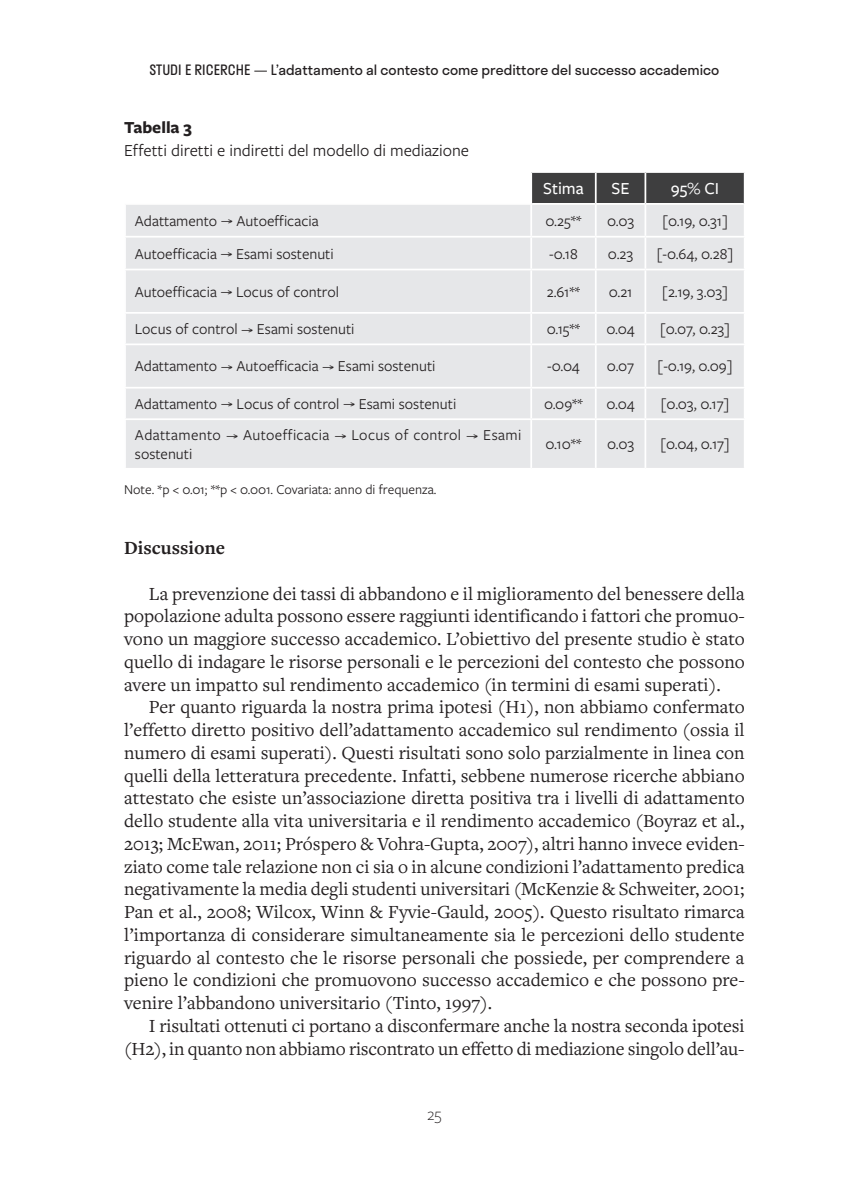
<style>
.page{position:relative;width:844px;height:1191px;background:#fff}
.page>*{position:absolute;margin:0;border:0;box-sizing:border-box;transform-origin:0 0}
.t1{font:19.25px/22.8px "Freight Text Pro";letter-spacing:-.005em;color:#231f20;text-align:justify}
.t2{font:700 19.25px "Freight Text Pro";color:#231f20}
.t3{font:17.5px "Freight Sans Pro";color:#231f20}
.t4{font:500 17.5px "Freight Sans Pro";color:#fff}
.t5{font:700 17.5px "Freight Sans Pro";color:#231f20}
.t6{font:300 17.5px "Freight Sans Pro";color:#231f20}
.t7{font:15.75px "Freight Sans Pro";color:#231f20}
.t8{font:15.75px/18.9px "Freight Sans Pro";letter-spacing:.025em;color:#231f20}
.t9{font:14px "Stratos";color:#231f20}
.t10{font:14px "Freight Sans Pro";color:#231f20}
</style>
<div class="page">
<div style="left:532px;top:173px;width:211px;height:30px;background:#3e3e3f"></div>
<div style="left:126px;top:205px;width:617px;height:263px;background:#e6e7e9"></div>
<hr style="left:594px;top:173px;width:2px;height:30px;background:#fff">
<hr style="left:644px;top:173px;width:2px;height:30px;background:#fff">
<hr style="left:594px;top:205px;width:2px;height:31px;background:#fff">
<hr style="left:644px;top:205px;width:2px;height:31px;background:#fff">
<hr style="left:124px;top:236px;width:407px;height:1px;background:#fff">
<hr style="left:531px;top:236px;width:64px;height:1px;background:#fff">
<hr style="left:595px;top:236px;width:50px;height:1px;background:#fff">
<hr style="left:594px;top:237px;width:2px;height:32px;background:#fff">
<hr style="left:645px;top:236px;width:100px;height:1px;background:#fff">
<hr style="left:644px;top:237px;width:2px;height:32px;background:#fff">
<hr style="left:124px;top:269px;width:407px;height:1px;background:#fff">
<hr style="left:531px;top:269px;width:64px;height:1px;background:#fff">
<hr style="left:595px;top:269px;width:50px;height:1px;background:#fff">
<hr style="left:594px;top:270px;width:2px;height:42px;background:#fff">
<hr style="left:645px;top:269px;width:100px;height:1px;background:#fff">
<hr style="left:644px;top:270px;width:2px;height:42px;background:#fff">
<hr style="left:124px;top:312px;width:407px;height:2px;background:#fff">
<hr style="left:531px;top:312px;width:64px;height:2px;background:#fff">
<hr style="left:595px;top:312px;width:50px;height:2px;background:#fff">
<hr style="left:594px;top:314px;width:2px;height:29px;background:#fff">
<hr style="left:645px;top:312px;width:100px;height:2px;background:#fff">
<hr style="left:644px;top:314px;width:2px;height:29px;background:#fff">
<hr style="left:124px;top:343px;width:407px;height:2px;background:#fff">
<hr style="left:531px;top:343px;width:64px;height:2px;background:#fff">
<hr style="left:595px;top:343px;width:50px;height:2px;background:#fff">
<hr style="left:594px;top:345px;width:2px;height:42px;background:#fff">
<hr style="left:645px;top:343px;width:100px;height:2px;background:#fff">
<hr style="left:644px;top:345px;width:2px;height:42px;background:#fff">
<hr style="left:124px;top:387px;width:407px;height:1px;background:#fff">
<hr style="left:531px;top:387px;width:64px;height:1px;background:#fff">
<hr style="left:595px;top:387px;width:50px;height:1px;background:#fff">
<hr style="left:594px;top:388px;width:2px;height:30px;background:#fff">
<hr style="left:645px;top:387px;width:100px;height:1px;background:#fff">
<hr style="left:644px;top:388px;width:2px;height:30px;background:#fff">
<hr style="left:124px;top:418px;width:407px;height:2px;background:#fff">
<hr style="left:531px;top:418px;width:64px;height:2px;background:#fff">
<hr style="left:595px;top:418px;width:50px;height:2px;background:#fff">
<hr style="left:594px;top:420px;width:2px;height:48px;background:#fff">
<hr style="left:645px;top:418px;width:100px;height:2px;background:#fff">
<hr style="left:644px;top:420px;width:2px;height:48px;background:#fff">
<hr style="left:530px;top:205px;width:2px;height:31px;background:#fff">
<hr style="left:530px;top:237px;width:2px;height:32px;background:#fff">
<hr style="left:530px;top:270px;width:2px;height:42px;background:#fff">
<hr style="left:530px;top:314px;width:2px;height:29px;background:#fff">
<hr style="left:530px;top:345px;width:2px;height:42px;background:#fff">
<hr style="left:530px;top:388px;width:2px;height:30px;background:#fff">
<hr style="left:530px;top:420px;width:2px;height:48px;background:#fff">
<p class="t9" style="left:149px;top:58px;width:571px">STUDI E RICERCHE — L’adattamento al contesto come predittore del successo accademico</p>
<p class="t5" style="left:124px;top:116px;width:69px">Tabella 3</p>
<p class="t3" style="left:124px;top:139px;width:346px">Effetti diretti e indiretti del modello di mediazione</p>
<p class="t4" style="left:543px;top:176px;width:42px">Stima</p>
<p class="t4" style="left:611px;top:176px;width:20px">SE</p>
<p class="t4" style="left:670px;top:176px;width:50px">95% CI</p>
<p class="t7" style="left:135px;top:210px;width:185px">Adattamento → Autoefficacia</p>
<p class="t7" style="left:545px;top:210px;width:37px">0.25**</p>
<p class="t7" style="left:607px;top:210px;width:28px">0.03</p>
<p class="t7" style="left:661px;top:210px;width:68px">[0.19, 0.31]</p>
<p class="t7" style="left:135px;top:243px;width:200px">Autoefficacia → Esami sostenuti</p>
<p class="t7" style="left:549px;top:243px;width:30px">-0.18</p>
<p class="t7" style="left:607px;top:243px;width:27px">0.23</p>
<p class="t7" style="left:656px;top:243px;width:78px">[-0.64, 0.28]</p>
<p class="t7" style="left:135px;top:281px;width:205px">Autoefficacia → Locus of control</p>
<p class="t7" style="left:546px;top:281px;width:35px">2.61**</p>
<p class="t7" style="left:608px;top:281px;width:25px">0.21</p>
<p class="t7" style="left:661px;top:281px;width:68px">[2.19, 3.03]</p>
<p class="t7" style="left:135px;top:318px;width:221px">Locus of control → Esami sostenuti</p>
<p class="t7" style="left:546px;top:318px;width:35px">0.15**</p>
<p class="t7" style="left:606px;top:318px;width:30px">0.04</p>
<p class="t7" style="left:659px;top:318px;width:72px">[0.07, 0.23]</p>
<p class="t7" style="left:135px;top:356px;width:302px">Adattamento → Autoefficacia → Esami sostenuti</p>
<p class="t7" style="left:547px;top:356px;width:34px">-0.04</p>
<p class="t7" style="left:606px;top:356px;width:29px">0.07</p>
<p class="t7" style="left:657px;top:356px;width:77px">[-0.19, 0.09]</p>
<p class="t7" style="left:135px;top:393px;width:323px">Adattamento → Locus of control → Esami sostenuti</p>
<p class="t7" style="left:544px;top:393px;width:40px">0.09**</p>
<p class="t7" style="left:606px;top:393px;width:30px">0.04</p>
<p class="t7" style="left:660px;top:393px;width:71px">[0.03, 0.17]</p>
<p class="t8" style="left:135px;top:425px;width:388px">Adattamento → Autoefficacia → Locus of control → Esami sostenuti</p>
<p class="t7" style="left:545px;top:434px;width:38px">0.10**</p>
<p class="t7" style="left:607px;top:434px;width:28px">0.03</p>
<p class="t7" style="left:660px;top:434px;width:71px">[0.04, 0.17]</p>
<p class="t10" style="left:124px;top:480px;width:314px">Note. *p &lt; 0.01; **p &lt; 0.001. Covariata: anno di frequenza.</p>
<p class="t2" style="left:124px;top:535px;width:102px">Discussione</p>
<p class="t1" style="left:124px;top:581px;width:622px;text-indent:25px">La prevenzione dei tassi di abbandono e il miglioramento del benessere della popolazione adulta possono essere raggiunti identificando i fattori che promuo&shy;vono un maggiore successo accademico. L’obiettivo del presente studio è stato quello di indagare le risorse personali e le percezioni del contesto che possono avere un impatto sul rendimento accademico (in termini di esami superati).</p>
<p class="t1" style="left:124px;top:695px;width:622px;text-indent:25px">Per quanto riguarda la nostra prima ipotesi (H1), non abbiamo confermato l’effetto diretto positivo dell’adattamento accademico sul rendimento (ossia il numero di esami superati). Questi risultati sono solo parzialmente in linea con quelli della letteratura precedente. Infatti, sebbene numerose ricerche abbiano attestato che esiste un’associazione diretta positiva tra i livelli di adattamento dello studente alla vita universitaria e il rendimento accademico (Boyraz et al., 2013; McEwan, 2011; Próspero &amp; Vohra-Gupta, 2007), altri hanno invece eviden&shy;ziato come tale relazione non ci sia o in alcune condizioni l’adattamento predica negativamente la media degli studenti universitari (McKenzie &amp; Schweiter, 2001; Pan et al., 2008; Wilcox, Winn &amp; Fyvie-Gauld, 2005). Questo risultato rimarca l’importanza di considerare simultaneamente sia le percezioni dello studente riguardo al contesto che le risorse personali che possiede, per comprendere a pieno le condizioni che promuovono successo accademico e che possono pre&shy;venire l’abbandono universitario (Tinto, 1997).</p>
<p class="t1" style="left:124px;top:1013px;width:622px;text-align:right">I risultati ottenuti ci portano a disconfermare anche la nostra seconda ipotesi (H2), in quanto non abbiamo riscontrato un effetto di mediazione singolo dell’au-</p>
<p class="t6" style="left:427px;top:1102px;width:16px">25</p>
</div>
